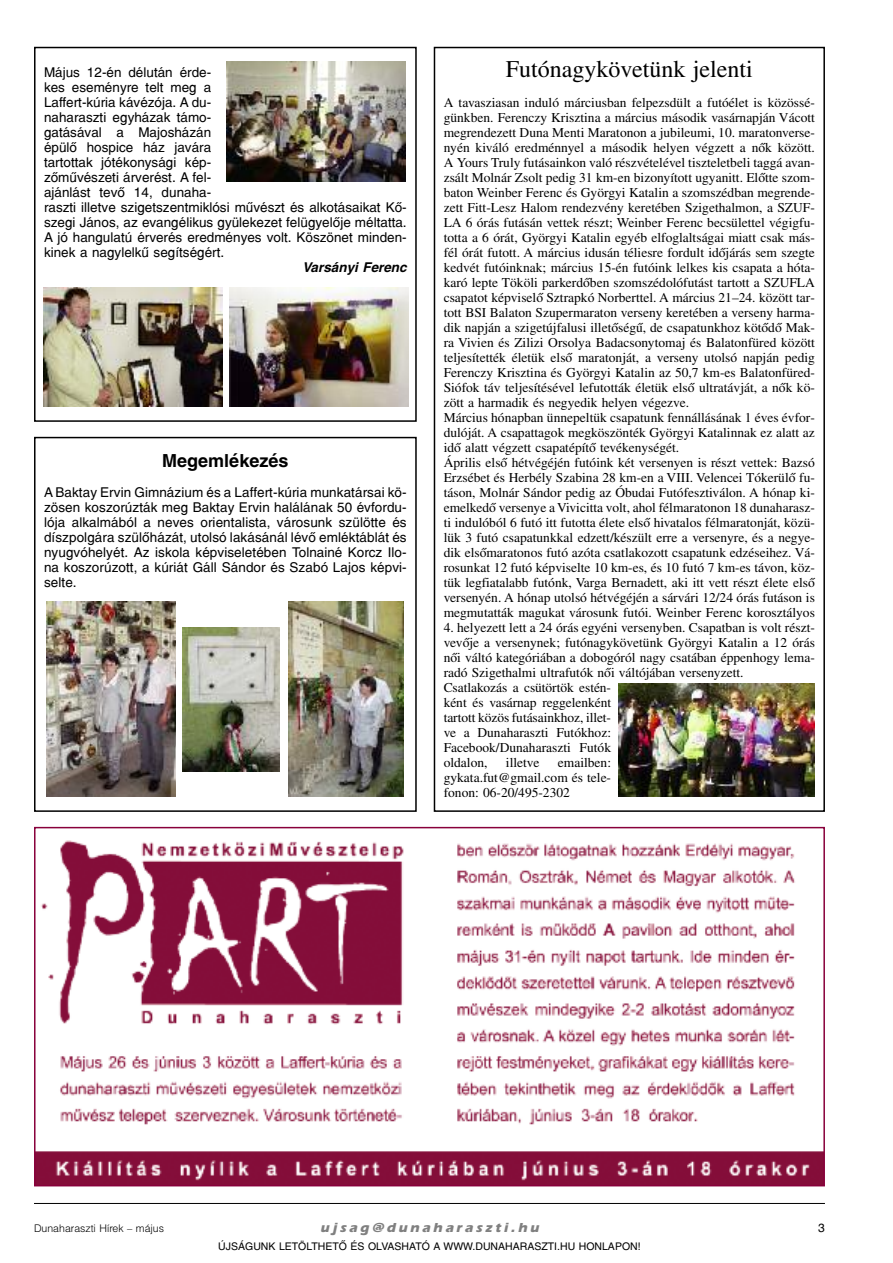
<style>
.page{position:relative;width:893px;height:1263px;background:#fff}
.page>*{position:absolute;margin:0;border:0;box-sizing:border-box;transform-origin:0 0}
.t1{font:24px "H Times";color:#000}
.t2{font:700 18px "H Switzerland";color:#000}
.t3{font:13.5px/15px "H Times";color:#000}
.t4{font:13.5px/15px "H Switzerland";color:#000}
.t5{font:italic 700 13.5px "H Erie";color:#808080}
.t6{font:italic 700 13.5px "H Switzerland";color:#000}
.t7{font:12px "H Switzerland";color:#000}
.t8{font:10.5px "H Switzerland";color:#000}
.t9{font:300 10.5px "H Switzerland";color:#000}
</style>
<div class="page">
<hr style="left:34px;top:1203px;width:791px;height:1px;background:#000">
<img style="left:37px;top:840px;width:785px;height:343px">
<div style="left:34px;top:827px;width:791px;height:359px;border:2px solid #88003b"></div>
<div style="left:434px;top:47px;width:391px;height:765px;border:2px solid #000"></div>
<div style="left:34px;top:47px;width:383px;height:375px;border:2px solid #000"></div>
<div style="left:34px;top:437px;width:383px;height:375px;border:2px solid #000"></div>
<img style="left:226px;top:62px;width:179px;height:119px">
<img style="left:44px;top:287px;width:178px;height:119px">
<img style="left:230px;top:287px;width:179px;height:119px">
<img style="left:289px;top:602px;width:115px;height:194px">
<img style="left:46px;top:602px;width:130px;height:195px">
<img style="left:183px;top:627px;width:96px;height:145px">
<img style="left:619px;top:684px;width:196px;height:113px">
<p class="t4" style="left:44px;top:64px;width:364px">Május 12-én délután érde-<br>kes eseményre telt meg a<br>Laffert-kúria kávézója. A du-<br>naharaszti egyházak támo-<br>gatásával a Majosházán<br>épülõ hospice ház javára<br>tartottak jótékonysági kép-<br>zõmûvészeti árverést. A fel-<br>ajánlást tevõ 14, dunaha-<br>raszti illetve szigetszentmiklósi mûvészt és alkotásaikat Kõ&shy;szegi János, az evangélikus gyülekezet felügyelõje méltatta.<br>A jó hangulatú érverés eredményes volt. Köszönet minden&shy;kinek a nagylelkû segítségért.</p>
<p class="t6" style="left:302px;top:259px;width:106px">Varsányi Ferenc</p>
<h2 class="t2" style="left:162px;top:449px;width:128px">Megemlékezés</h2>
<p class="t4" style="left:44px;top:484px;width:364px;text-align:justify">A Baktay Ervin Gimnázium és a Laffert-kúria munkatársai kö&shy;zösen koszorúzták meg Baktay Ervin halálának 50 évfordu&shy;lója alkalmából a neves orientalista, városunk szülötte és díszpolgára szülõházát, utolsó lakásánál lévõ emléktáblát és nyugvóhelyét. Az iskola képviseletében Tolnainé Korcz Ilo&shy;na koszorúzott, a kúriát Gáll Sándor és Szabó Lajos képvi&shy;selte.</p>
<h1 class="t1" style="left:506px;top:55px;width:248px">Futónagykövetünk jelenti</h1>
<p class="t3" style="left:444px;top:95px;width:373px">A tavasziasan induló márciusban felpezsdült a futóélet is közössé&shy;günkben. Ferenczy Krisztina a március második vasárnapján Vácott megrendezett Duna Menti Maratonon a jubileumi, 10. maratonverse&shy;nyén kiváló eredménnyel a második helyen végzett a nõk között.<br>A Yours Truly futásainkon való részvételével tiszteletbeli taggá avan&shy;zsált Molnár Zsolt pedig 31 km-en bizonyított ugyanitt. Elõtte szom&shy;baton Weinber Ferenc és Györgyi Katalin a szomszédban megrende&shy;zett Fitt-Lesz Halom rendezvény keretében Szigethalmon, a SZUF-LA 6 órás futásán vettek részt; Weinber Ferenc becsülettel végigfu&shy;totta a 6 órát, Györgyi Katalin egyéb elfoglaltságai miatt csak más&shy;fél órát futott. A március idusán téliesre fordult idõjárás sem szegte kedvét futóinknak; március 15-én futóink lelkes kis csapata a hóta&shy;karó lepte Tököli parkerdõben szomszédolófutást tartott a SZUFLA csapatot képviselõ Sztrapkó Norberttel. A március 21–24. között tar&shy;tott BSI Balaton Szupermaraton verseny keretében a verseny harma&shy;dik napján a szigetújfalusi illetõségû, de csapatunkhoz kötõdõ Mak&shy;ra Vivien és Zilizi Orsolya Badacsonytomaj és Balatonfüred között teljesítették életük elsõ maratonját, a verseny utolsó napján pedig Ferenczy Krisztina és Györgyi Katalin az 50,7 km-es Balatonfüred-Siófok táv teljesítésével lefutották életük elsõ ultratávját, a nõk kö&shy;zött a harmadik és negyedik helyen végezve.<br>Március hónapban ünnepeltük csapatunk fennállásának 1 éves évfor&shy;dulóját. A csapattagok megköszönték Györgyi Katalinnak ez alatt az idõ alatt végzett csapatépítõ tevékenységét.<br>Április elsõ hétvégéjén futóink két versenyen is részt vettek: Bazsó Erzsébet és Herbély Szabina 28 km-en a VIII. Velencei Tókerülõ fu&shy;táson, Molnár Sándor pedig az Óbudai Futófesztiválon. A hónap ki&shy;emelkedõ versenye a Vivicitta volt, ahol félmaratonon 18 dunaharasz&shy;ti indulóból 6 futó itt futotta élete elsõ hivatalos félmaratonját, közü&shy;lük 3 futó csapatunkkal edzett/készült erre a versenyre, és a negye&shy;dik elsõmaratonos futó azóta csatlakozott csapatunk edzéseihez. Vá&shy;rosunkat 12 futó képviselte 10 km-es, és 10 futó 7 km-es távon, köz&shy;tük legfiatalabb futónk, Varga Bernadett, aki itt vett részt élete elsõ versenyén. A hónap utolsó hétvégéjén a sárvári 12/24 órás futáson is megmutatták magukat városunk futói. Weinber Ferenc korosztályos</p>
<p class="t3" style="left:444px;top:620px;width:373px">4. helyezett lett a 24 órás egyéni versenyben. Csapatban is volt részt&shy;vevõje a versenynek; futónagykövetünk Györgyi Katalin a 12 órás nõi váltó kategóriában a dobogóról nagy csatában éppenhogy lema&shy;radó Szigethalmi ultrafutók nõi váltójában versenyzett.<br>Csatlakozás a csütörtök estén-<br>ként és vasárnap reggelenként<br>tartott közös futásainkhoz, illet-<br>ve a Dunaharaszti Futókhoz:<br>Facebook/Dunaharaszti Futók<br>oldalon,</p>
<p class="t3" style="left:444px;top:755px;width:169px;text-align:justify;text-indent:114px">emailben: gykata.fut@gmail.com és tele&shy;fonon: 06-20/495-2302</p>
<p class="t3" style="left:506px;top:755px;width:35px">illetve</p>
<p class="t9" style="left:34px;top:1221px;width:131px">Dunaharaszti Hírek – május</p>
<p class="t5" style="left:320px;top:1219px;width:224px">uj sag@dunaharaszti.hu</p>
<p class="t7" style="left:818px;top:1220px;width:8px">3</p>
<p class="t8" style="left:218px;top:1240px;width:424px">ÚJSÁGUNK LETÖLTHETÕ ÉS OLVASHATÓ A WWW.DUNAHARASZTI.HU HONLAPON!</p>
</div>
